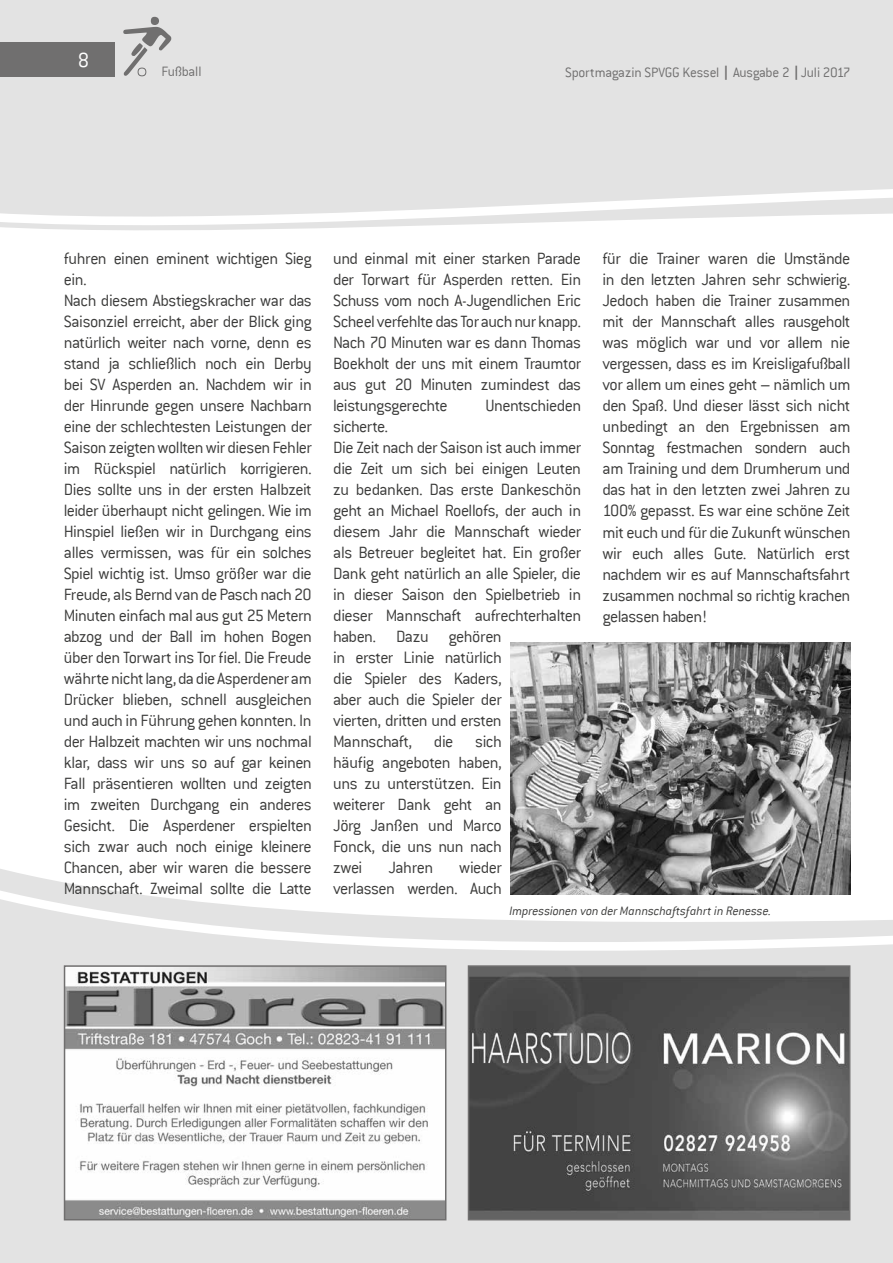
<style>
.page{position:relative;width:893px;height:1263px;background:#fff}
.page>*{position:absolute;margin:0;border:0;box-sizing:border-box;transform-origin:0 0}
.t1{font:300 22.5px "Conduit ITC";color:#fff}
.t2{font:300 18px/21px "Conduit ITC";letter-spacing:-.03em;color:#3c3c3b}
.t3{font:300 15px "Conduit ITC";letter-spacing:-.015em;color:#706f6f}
.t4{font:italic 300 13.5px "Conduit ITC";letter-spacing:-.005em;color:#3c3c3b}
.s1{font-family:"Futura";font-weight:500;font-stretch:condensed}
</style>
<div class="page">
<div style="left:0;top:0;width:893px;height:124px;background:#e3e3e3"></div>
<svg style="left:0;top:124px;width:893px;height:106px;background:#e6e6e6"></svg>
<div style="left:0;top:1009px;width:893px;height:254px;background:#e3e3e3"></div>
<svg style="left:0;top:865px;width:893px;height:144px;fill:#e3e3e3"></svg>
<div style="left:0;top:43px;width:115px;height:34px;background:#706f6f"></div>
<svg style="left:123px;top:17px;width:48px;height:59px;background:#c4c4c4"></svg>
<img style="left:510px;top:642px;width:340px;height:252px">
<img style="left:67px;top:968px;width:376px;height:249px">
<div style="left:64px;top:965px;width:382px;height:255px;border:2px solid #706f6f"></div>
<img style="left:471px;top:968px;width:376px;height:249px">
<div style="left:468px;top:965px;width:382px;height:255px;border:2px solid #706f6f"></div>
<p class="t1" style="left:78px;top:47px;width:13px">8</p>
<p class="t3" style="left:162px;top:63px;width:41px">Fußball</p>
<p class="t3" style="left:565px;top:64px;width:287px">Sportmagazin SPVGG Kessel <span class="s1">|</span> Ausgabe 2 <span class="s1">|</span>Juli 2017</p>
<p class="t2" style="left:64px;top:248px;width:250px">fuhren einen eminent wichtigen Sieg ein.<br>Nach diesem Abstiegskracher war das Saisonziel erreicht, aber der Blick ging natürlich weiter nach vorne, denn es stand ja schließlich noch ein Derby bei SV Asperden an. Nachdem wir in der Hinrunde gegen unsere Nachbarn eine der schlechtesten Leistungen der Saison zeigten wollten wir diesen Fehler im Rückspiel natürlich korrigieren.<br>Dies sollte uns in der ersten Halbzeit leider überhaupt nicht gelingen. Wie im Hinspiel ließen wir in Durchgang eins alles vermissen, was für ein solches Spiel wichtig ist. Umso größer war die Freude, als Bernd van de Pasch nach 20<br>Minuten einfach mal aus gut 25 Metern abzog und der Ball im hohen Bogen über den Torwart ins Tor fiel. Die Freude währte nicht lang, da die Asperdener am Drücker blieben, schnell ausgleichen und auch in Führung gehen konnten. In der Halbzeit machten wir uns nochmal klar, dass wir uns so auf gar keinen Fall präsentieren wollten und zeigten im zweiten Durchgang ein anderes Gesicht. Die Asperdener erspielten sich zwar auch noch einige kleinere Chancen, aber wir waren die bessere Mannschaft. Zweimal sollte die Latte</p>
<p class="t2" style="left:333px;top:248px;width:250px;text-align:justify">und einmal mit einer starken Parade der Torwart für Asperden retten. Ein Schuss vom noch A-Jugendlichen Eric Scheel verfehlte das Tor auch nur knapp.<br>Nach 70 Minuten war es dann Thomas Boekholt der uns mit einem Traumtor aus gut 20 Minuten zumindest das leistungsgerechte</p>
<p class="t2" style="left:486px;top:395px;width:97px">Unentschieden</p>
<p class="t2" style="left:333px;top:416px;width:250px">sicherte.<br>Die Zeit nach der Saison ist auch immer die Zeit um sich bei einigen Leuten zu bedanken. Das erste Dankeschön geht an Michael Roellofs, der auch in diesem Jahr die Mannschaft wieder als Betreuer begleitet hat. Ein großer<br>Dank geht natürlich an alle Spieler, die in dieser Saison den Spielbetrieb in dieser Mannschaft aufrechterhalten haben. Dazu gehören<br>in erster Linie natürlich<br>die Spieler des Kaders,<br>aber auch die Spieler der<br>vierten, dritten und ersten<br>Mannschaft, die sich<br>häufig angeboten haben,<br>uns zu unterstützen. Ein<br>weiterer Dank geht an<br>Jörg Janßen und Marco<br>Fonck, die uns nun nach<br>zwei</p>
<p class="t2" style="left:333px;top:857px;width:170px;text-align:right">wieder<br>verlassen werden. Auch</p>
<p class="t2" style="left:388px;top:857px;width:46px">Jahren</p>
<p class="t2" style="left:602px;top:248px;width:250px;text-align:justify">für die Trainer waren die Umstände in den letzten Jahren sehr schwierig.<br>Jedoch haben die Trainer zusammen mit der Mannschaft alles rausgeholt was möglich war und vor allem nie vergessen, dass es im Kreisligafußball vor allem um eines geht – nämlich um den Spaß. Und dieser lässt sich nicht unbedingt an den Ergebnissen am Sonntag festmachen sondern auch am Training und dem Drumherum und das hat in den letzten zwei Jahren zu 100% gepasst. Es war eine schöne Zeit mit euch und für die Zukunft wünschen wir euch alles Gute. Natürlich erst nachdem wir es auf Mannschaftsfahrt zusammen nochmal so richtig krachen gelassen haben!</p>
<p class="t4" style="left:509px;top:903px;width:263px">Impressionen von der Mannschaftsfahrt in Renesse.</p>
</div>
